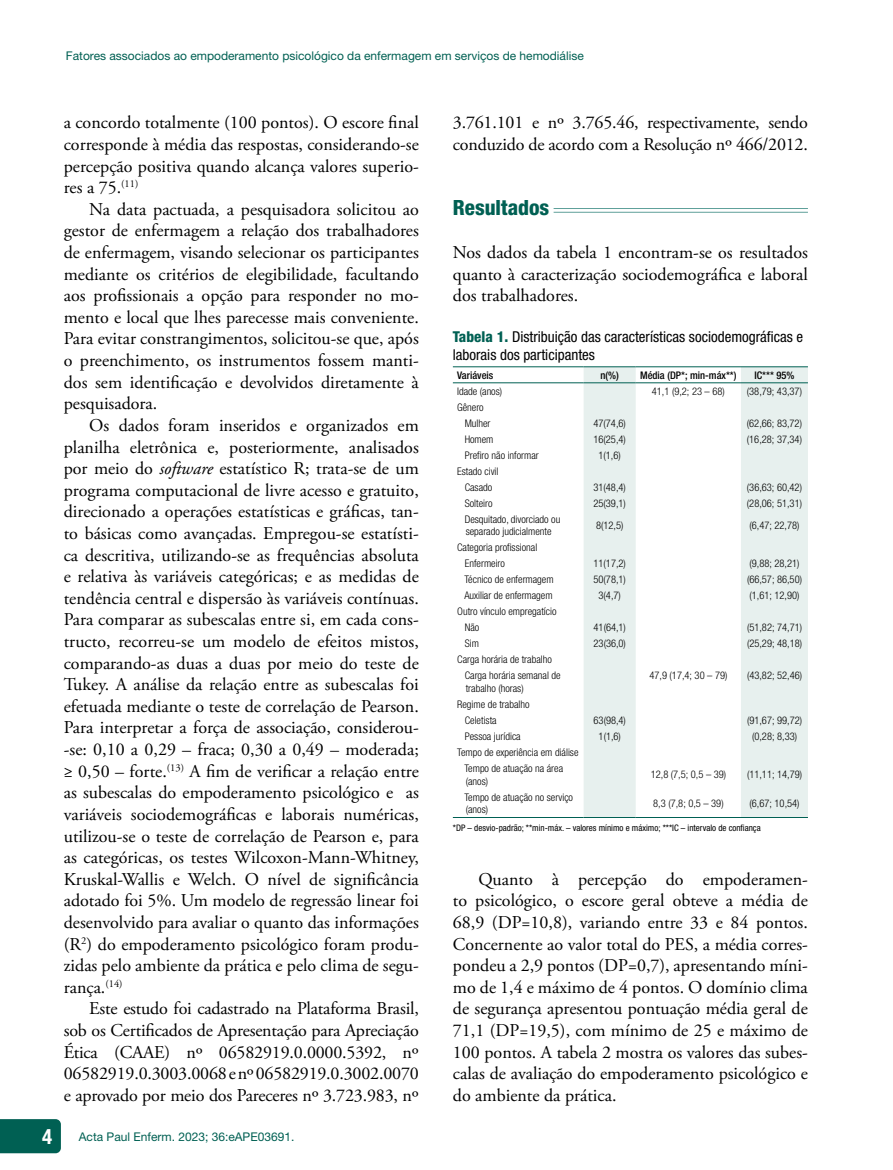
<style>
.page{position:relative;width:893px;height:1170px;background:#fff}
.page>*{position:absolute;margin:0;border:0;box-sizing:border-box;transform-origin:0 0}
.t1{font:800 condensed 21px "Helvetica Neue LT Std";color:#006053}
.t2{font:700 condensed 21px "Helvetica Neue LT Std";color:#fff}
.t3{font:18px/21.6px "Adobe Garamond Pro";color:#000;text-align:justify}
.t4{font:condensed 15px/18px "Helvetica Neue LT Std";color:#000}
.t5{font:12px "Helvetica Neue LT Std";color:#006053}
.t6{font:300 condensed 10.5px/16px "Helvetica Neue LT Std";color:#000}
.t7{font:500 condensed 10.5px "Helvetica Neue LT Std";color:#000}
.t8{font:condensed 9px "Helvetica Neue LT Std";color:#000}
.s1{font-style:italic}
.s2{font-weight:800;color:#006053}
</style>
<div class="page">
<div style="left:0;top:1119px;width:61px;height:34px;background:#006053"></div>
<hr style="left:453px;top:208px;width:355px;height:1px;background:#5e9f99">
<hr style="left:453px;top:212px;width:355px;height:1px;background:#5e9f99">
<div style="left:453px;top:202px;width:101px;height:19px;background:#fff"></div>
<svg style="left:584px;top:367px;width:224px;height:450px;fill:#e7f0ee"></svg>
<hr style="left:453px;top:817px;width:131px;height:1px;background:#006053">
<hr style="left:584px;top:817px;width:52px;height:1px;background:#006053">
<hr style="left:636px;top:817px;width:105px;height:1px;background:#006053">
<hr style="left:741px;top:817px;width:67px;height:1px;background:#006053">
<hr style="left:453px;top:366px;width:131px;height:1px;background:#006053">
<hr style="left:584px;top:366px;width:52px;height:1px;background:#006053">
<hr style="left:636px;top:366px;width:105px;height:1px;background:#006053">
<hr style="left:741px;top:366px;width:67px;height:1px;background:#006053">
<hr style="left:453px;top:382px;width:131px;height:1px;background:#006053">
<hr style="left:584px;top:382px;width:52px;height:1px;background:#006053">
<hr style="left:636px;top:382px;width:105px;height:1px;background:#006053">
<hr style="left:741px;top:382px;width:67px;height:1px;background:#006053">
<p class="t5" style="left:66px;top:48px;width:519px">Fatores associados ao empoderamento psicológico da enfermagem em serviços de hemodiálise</p>
<p class="t3" style="left:64px;top:112px;width:357px">a concordo totalmente (100 pontos). O escore final corresponde à média das respostas, considerando-se percepção positiva quando alcança valores superio&shy;res a 75.<sup>(11)</sup></p>
<p class="t3" style="left:64px;top:199px;width:357px;text-indent:26px">Na data pactuada, a pesquisadora solicitou ao gestor de enfermagem a relação dos trabalhadores de enfermagem, visando selecionar os participantes mediante os critérios de elegibilidade, facultando aos profissionais a opção para responder no mo&shy;mento e local que lhes parecesse mais conveniente.<br>Para evitar constrangimentos, solicitou-se que, após o preenchimento, os instrumentos fossem manti&shy;dos sem identificação e devolvidos diretamente à pesquisadora.</p>
<p class="t3" style="left:64px;top:415px;width:357px;text-indent:26px">Os dados foram inseridos e organizados em planilha eletrônica e, posteriormente, analisados por meio do <span class="s1">software</span> estatístico R; trata-se de um programa computacional de livre acesso e gratuito, direcionado a operações estatísticas e gráficas, tan&shy;to básicas como avançadas. Empregou-se estatísti&shy;ca descritiva, utilizando-se as frequências absoluta e relativa às variáveis categóricas; e as medidas de tendência central e dispersão às variáveis contínuas.<br>Para comparar as subescalas entre si, em cada cons&shy;tructo, recorreu-se um modelo de efeitos mistos, comparando-as duas a duas por meio do teste de Tukey. A análise da relação entre as subescalas foi efetuada mediante o teste de correlação de Pearson.<br>Para interpretar a força de associação, considerou--se: 0,10 a 0,29 – fraca; 0,30 a 0,49 – moderada; ≥ 0,50 – forte.<sup>(13)</sup> A fim de verificar a relação entre as subescalas do empoderamento psicológico e as variáveis sociodemográficas e laborais numéricas, utilizou-se o teste de correlação de Pearson e, para as categóricas, os testes Wilcoxon-Mann-Whitney, Kruskal-Wallis e Welch. O nível de significância adotado foi 5%. Um modelo de regressão linear foi desenvolvido para avaliar o quanto das informações (R<sup>2</sup>) do empoderamento psicológico foram produ&shy;zidas pelo ambiente da prática e pelo clima de segu&shy;rança.<sup>(14)</sup></p>
<p class="t3" style="left:64px;top:998px;width:357px;text-indent:26px">Este estudo foi cadastrado na Plataforma Brasil, sob os Certificados de Apresentação para Apreciação Ética (CAAE) nº 06582919.0.0000.5392, nº 06582919.0.3003.0068 e nº 06582919.0.3002.0070 e aprovado por meio dos Pareceres nº 3.723.983, nº</p>
<p class="t2" style="left:42px;top:1123px;width:12px">4</p>
<p class="t5" style="left:79px;top:1129px;width:217px">Acta Paul Enferm. 2023; 36:eAPE03691.</p>
<p class="t3" style="left:453px;top:112px;width:357px">3.761.101 e nº 3.765.46, respectivamente, sendo conduzido de acordo com a Resolução nº 466/2012.</p>
<p class="t1" style="left:453px;top:194px;width:98px">Resultados</p>
<p class="t3" style="left:453px;top:242px;width:357px">Nos dados da tabela 1 encontram-se os resultados quanto à caracterização sociodemográfica e laboral dos trabalhadores.</p>
<p class="t4" style="left:453px;top:328px;width:352px"><span class="s2">Tabela 1.</span> Distribuição das características sociodemográficas e laborais dos participantes</p>
<p class="t7" style="left:457px;top:368px;width:38px">Variáveis</p>
<p class="t7" style="left:600px;top:368px;width:20px">n(%)</p>
<p class="t7" style="left:640px;top:368px;width:98px">Média (DP*; min-máx**)</p>
<p class="t7" style="left:754px;top:368px;width:42px">IC*** 95%</p>
<p class="t6" style="left:457px;top:383px;width:47px">Idade (anos)</p>
<p class="t6" style="left:652px;top:383px;width:74px">41,1 (9,2; 23 – 68)</p>
<p class="t6" style="left:747px;top:383px;width:57px">(38,79; 43,37)</p>
<p class="t6" style="left:465px;top:399px;width:27px;text-indent:-8px">Gênero<br>Mulher</p>
<p class="t6" style="left:593px;top:415px;width:34px">47(74,6)</p>
<p class="t6" style="left:747px;top:415px;width:57px">(62,66; 83,72)</p>
<p class="t6" style="left:465px;top:431px;width:30px">Homem</p>
<p class="t6" style="left:593px;top:431px;width:34px">16(25,4)</p>
<p class="t6" style="left:747px;top:431px;width:57px">(16,28; 37,34)</p>
<p class="t6" style="left:465px;top:447px;width:76px">Prefiro não informar</p>
<p class="t6" style="left:599px;top:447px;width:24px">1(1,6)</p>
<p class="t6" style="left:457px;top:463px;width:43px;text-align:center">Estado civil<br>Casado</p>
<p class="t6" style="left:593px;top:479px;width:34px">31(48,4)</p>
<p class="t6" style="left:747px;top:479px;width:57px">(36,63; 60,42)</p>
<p class="t6" style="left:465px;top:495px;width:29px">Solteiro</p>
<p class="t6" style="left:593px;top:495px;width:34px">25(39,1)</p>
<p class="t6" style="left:747px;top:495px;width:57px">(28,06; 51,31)</p>
<p class="t6" style="left:465px;top:512px;width:97px;line-height:12.6px">Desquitado, divorciado ou separado judicialmente</p>
<p class="t6" style="left:596px;top:517px;width:29px">8(12,5)</p>
<p class="t6" style="left:749px;top:517px;width:52px">(6,47; 22,78)</p>
<p class="t6" style="left:465px;top:539px;width:74px;text-indent:-8px">Categoria profissional<br>Enfermeiro</p>
<p class="t6" style="left:594px;top:555px;width:34px">11(17,2)</p>
<p class="t6" style="left:749px;top:555px;width:52px">(9,88; 28,21)</p>
<p class="t6" style="left:464px;top:571px;width:91px">Técnico de enfermagem</p>
<p class="t6" style="left:594px;top:571px;width:34px">50(78,1)</p>
<p class="t6" style="left:747px;top:571px;width:57px">(66,57; 86,50)</p>
<p class="t6" style="left:464px;top:587px;width:90px">Auxiliar de enfermagem</p>
<p class="t6" style="left:599px;top:587px;width:24px">3(4,7)</p>
<p class="t6" style="left:749px;top:587px;width:52px">(1,61; 12,90)</p>
<p class="t6" style="left:465px;top:603px;width:93px;text-indent:-8px">Outro vínculo empregatício<br>Não</p>
<p class="t6" style="left:594px;top:619px;width:34px">41(64,1)</p>
<p class="t6" style="left:747px;top:619px;width:57px">(51,82; 74,71)</p>
<p class="t6" style="left:465px;top:635px;width:16px">Sim</p>
<p class="t6" style="left:594px;top:635px;width:34px">23(36,0)</p>
<p class="t6" style="left:747px;top:635px;width:57px">(25,29; 48,18)</p>
<p class="t6" style="left:465px;top:651px;width:97px;text-indent:-8px">Carga horária de trabalho<br>Carga horária semanal de</p>
<p class="t6" style="left:466px;top:680px;width:59px">trabalho (horas)</p>
<p class="t6" style="left:649px;top:667px;width:79px">47,9 (17,4; 30 – 79)</p>
<p class="t6" style="left:747px;top:667px;width:57px">(43,82; 52,46)</p>
<p class="t6" style="left:465px;top:696px;width:66px;text-indent:-8px">Regime de trabalho<br>Celetista</p>
<p class="t6" style="left:594px;top:712px;width:34px">63(98,4)</p>
<p class="t6" style="left:747px;top:712px;width:57px">(91,67; 99,72)</p>
<p class="t6" style="left:465px;top:728px;width:57px">Pessoa jurídica</p>
<p class="t6" style="left:599px;top:728px;width:24px">1(1,6)</p>
<p class="t6" style="left:752px;top:728px;width:46px">(0,28; 8,33)</p>
<p class="t6" style="left:464px;top:744px;width:116px;text-indent:-7px">Tempo de experiência em diálise<br>Tempo de atuação na área</p>
<p class="t6" style="left:466px;top:772px;width:24px">(anos)</p>
<p class="t6" style="left:651px;top:766px;width:77px">12,8 (7,5; 0,5 – 39)</p>
<p class="t6" style="left:747px;top:766px;width:57px">(11,11; 14,79)</p>
<p class="t6" style="left:464px;top:790px;width:110px;line-height:12.6px">Tempo de atuação no serviço (anos)</p>
<p class="t6" style="left:653px;top:795px;width:72px">8,3 (7,8; 0,5 – 39)</p>
<p class="t6" style="left:750px;top:795px;width:52px">(6,67; 10,54)</p>
<p class="t8" style="left:453px;top:822px;width:309px">*DP – desvio-padrão; **min-máx. – valores mínimo e máximo; ***IC – intervalo de confiança</p>
<p class="t3" style="left:453px;top:868px;width:357px;text-indent:26px">Quanto à percepção do empoderamen&shy;to psicológico, o escore geral obteve a média de 68,9 (DP=10,8), variando entre 33 e 84 pontos.<br>Concernente ao valor total do PES, a média corres&shy;pondeu a 2,9 pontos (DP=0,7), apresentando míni&shy;mo de 1,4 e máximo de 4 pontos. O domínio clima de segurança apresentou pontuação média geral de 71,1 (DP=19,5), com mínimo de 25 e máximo de 100 pontos. A tabela 2 mostra os valores das subes&shy;calas de avaliação do empoderamento psicológico e do ambiente da prática.</p>
</div>
